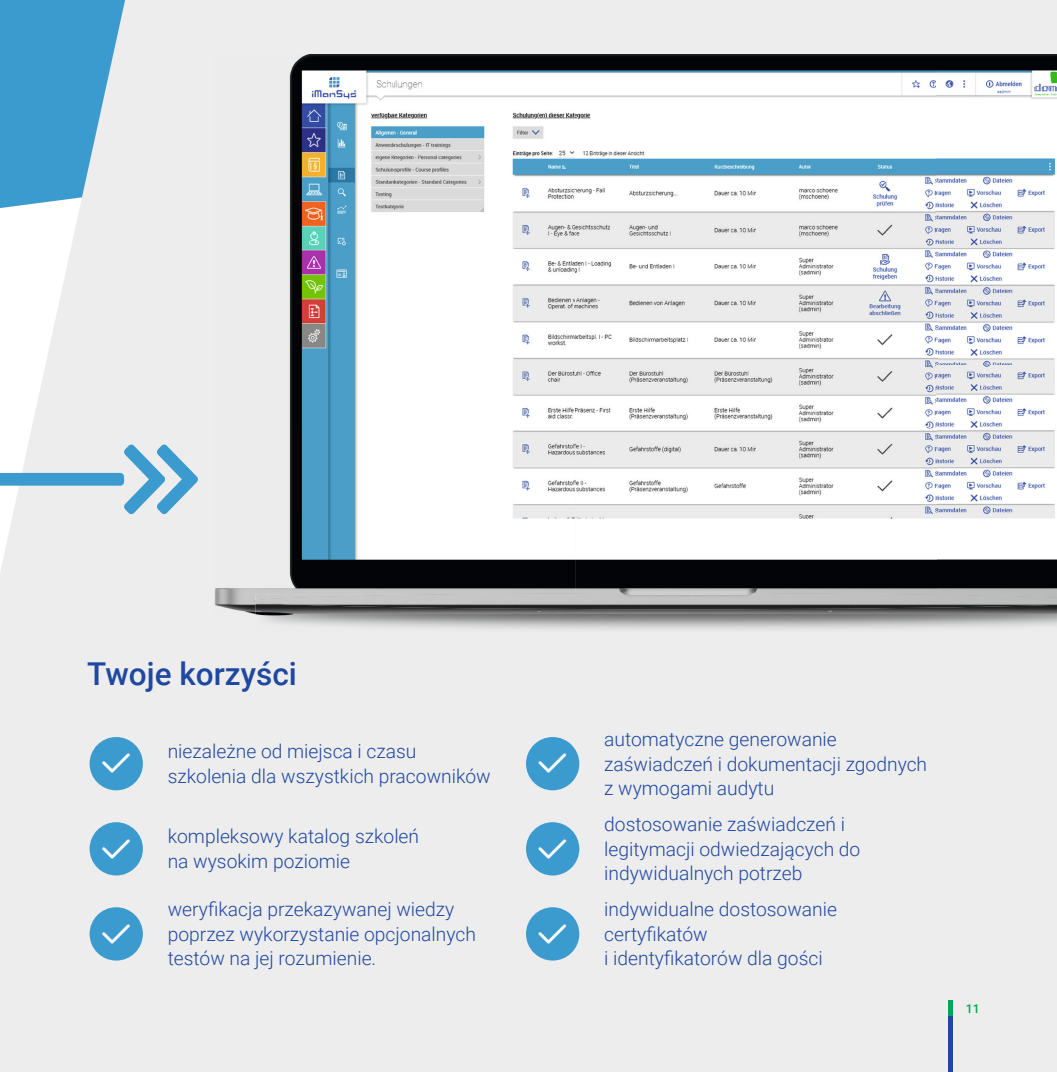
<style>
.page{position:relative;width:1057px;height:1072px;background:#fff}
.page>*{position:absolute;margin:0;border:0;box-sizing:border-box;transform-origin:0 0}
.t1{font:500 31.5px "Roboto";color:#1f48a1}
.t2{font:300 19.25px/24.5px "Roboto";color:#1f48a1}
.t3{font:500 12.25px "Roboto";color:#00a759}
</style>
<div class="page">
<div style="left:0;top:0;width:1057px;height:1071px;background:#ededee"></div>
<div style="left:947px;top:1016px;width:5px;height:55px;background:#1f48a1"></div>
<div style="left:947px;top:1000px;width:5px;height:15px;background:#00a759"></div>
<div style="left:90px;top:737px;width:53px;height:53px;background:#3c9bce;border-radius:50%"></div>
<div style="left:90px;top:822px;width:53px;height:53px;background:#3c9bce;border-radius:50%"></div>
<div style="left:90px;top:907px;width:53px;height:53px;background:#3c9bce;border-radius:50%"></div>
<div style="left:526px;top:737px;width:53px;height:53px;background:#3c9bce;border-radius:50%"></div>
<div style="left:526px;top:822px;width:53px;height:53px;background:#3c9bce;border-radius:50%"></div>
<div style="left:526px;top:907px;width:53px;height:53px;background:#3c9bce;border-radius:50%"></div>
<svg style="left:0;top:444px;width:198px;height:70px;background:#bed8e6"></svg>
<img style="left:255px;top:609px;width:802px;height:24px">
<img style="left:214px;top:54px;width:722px;height:374px">
<img style="left:936px;top:54px;width:121px;height:539px">
<img style="left:214px;top:428px;width:181px;height:187px">
<img style="left:395px;top:428px;width:542px;height:165px">
<img style="left:252px;top:593px;width:805px;height:16px">
<h1 class="t1" style="left:87px;top:651px;width:211px">Twoje korzyści</h1>
<p class="t2" style="left:168px;top:738px;width:324px">niezależne od miejsca i czasu szkolenia dla wszystkich pracowników</p>
<p class="t2" style="left:168px;top:823px;width:253px">kompleksowy katalog szkoleń na wysokim poziomie</p>
<p class="t2" style="left:168px;top:896px;width:310px">weryfikacja przekazywanej wiedzy poprzez wykorzystanie opcjonalnych testów na jej rozumienie.</p>
<p class="t2" style="left:604px;top:726px;width:324px">automatyczne generowanie zaświadczeń i dokumentacji zgodnych z wymogami audytu</p>
<p class="t2" style="left:604px;top:811px;width:258px">dostosowanie zaświadczeń i legitymacji odwiedzających do indywidualnych potrzeb</p>
<p class="t2" style="left:604px;top:896px;width:234px">indywidualne dostosowanie certyfikatów<br>i identyfikatorów dla gości</p>
<p class="t3" style="left:966px;top:999px;width:15px">11</p>
</div>
